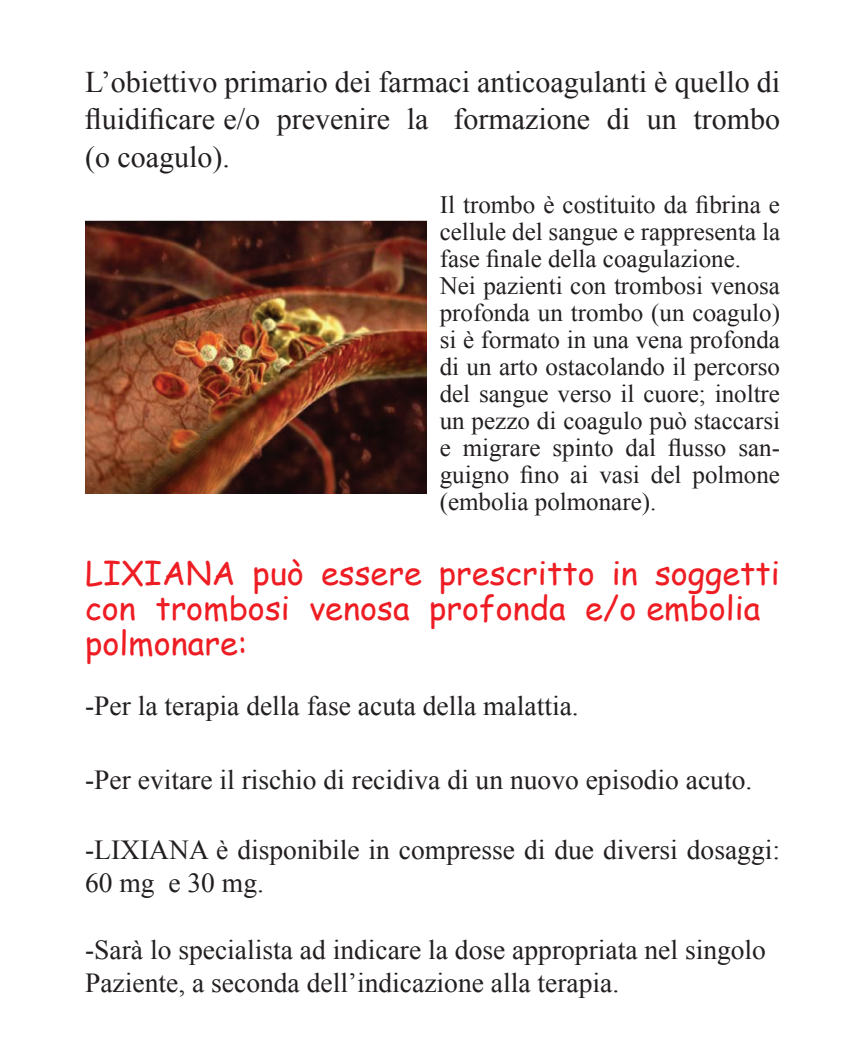
<style>
.page{position:relative;width:851px;height:1063px;background:#fff}
.page>*{position:absolute;margin:0;border:0;box-sizing:border-box;transform-origin:0 0}
.t1{font:32.5px/35px "Comic Sans MS";color:#ee1d23}
.t2{font:30px/37.5px "Times New Roman";color:#231f20;text-align:justify}
.t3{font:27.5px/32.5px "Times New Roman";color:#231f20}
.t4{font:25px/27px "Times New Roman";color:#231f20;text-align:justify}
</style>
<div class="page">
<img style="left:85px;top:221px;width:341px;height:273px">
<p class="t2" style="left:85px;top:62px;width:696px">L’obiettivo primario dei farmaci anticoagulanti è quello di fluidificare e/o prevenire la formazione di un trombo (o coagulo).</p>
<p class="t4" style="left:439px;top:191px;width:342px">Il trombo è costituito da fibrina e cellule del sangue e rappresenta la fase finale della coagulazione.</p>
<p class="t4" style="left:439px;top:272px;width:342px">Nei pazienti con trombosi venosa profonda un trombo (un coagulo) si è formato in una vena profonda di un arto ostacolando il percorso del sangue verso il cuore; inoltre un pezzo di coagulo può staccarsi e migrare spinto dal flusso san&shy;guigno fino ai vasi del polmone (embolia polmonare).</p>
<p class="t1" style="left:85px;top:555px;width:696px">LIXIANA può essere prescritto in soggetti con trombosi venosa profonda e/o embolia</p>
<p class="t1" style="left:85px;top:625px;width:164px">polmonare:</p>
<p class="t3" style="left:85px;top:689px;width:495px">-Per la terapia della fase acuta della malattia.</p>
<p class="t3" style="left:85px;top:763px;width:668px">-Per evitare il rischio di recidiva di un nuovo episodio acuto.</p>
<p class="t3" style="left:85px;top:833px;width:696px">-LIXIANA è disponibile in compresse di due diversi dosaggi:<br>60 mg e 30 mg.</p>
<p class="t3" style="left:85px;top:933px;width:682px">-Sarà lo specialista ad indicare la dose appropriata nel singolo</p>
<p class="t3" style="left:85px;top:966px;width:535px">Paziente, a seconda dell’indicazione alla terapia.</p>
</div>
